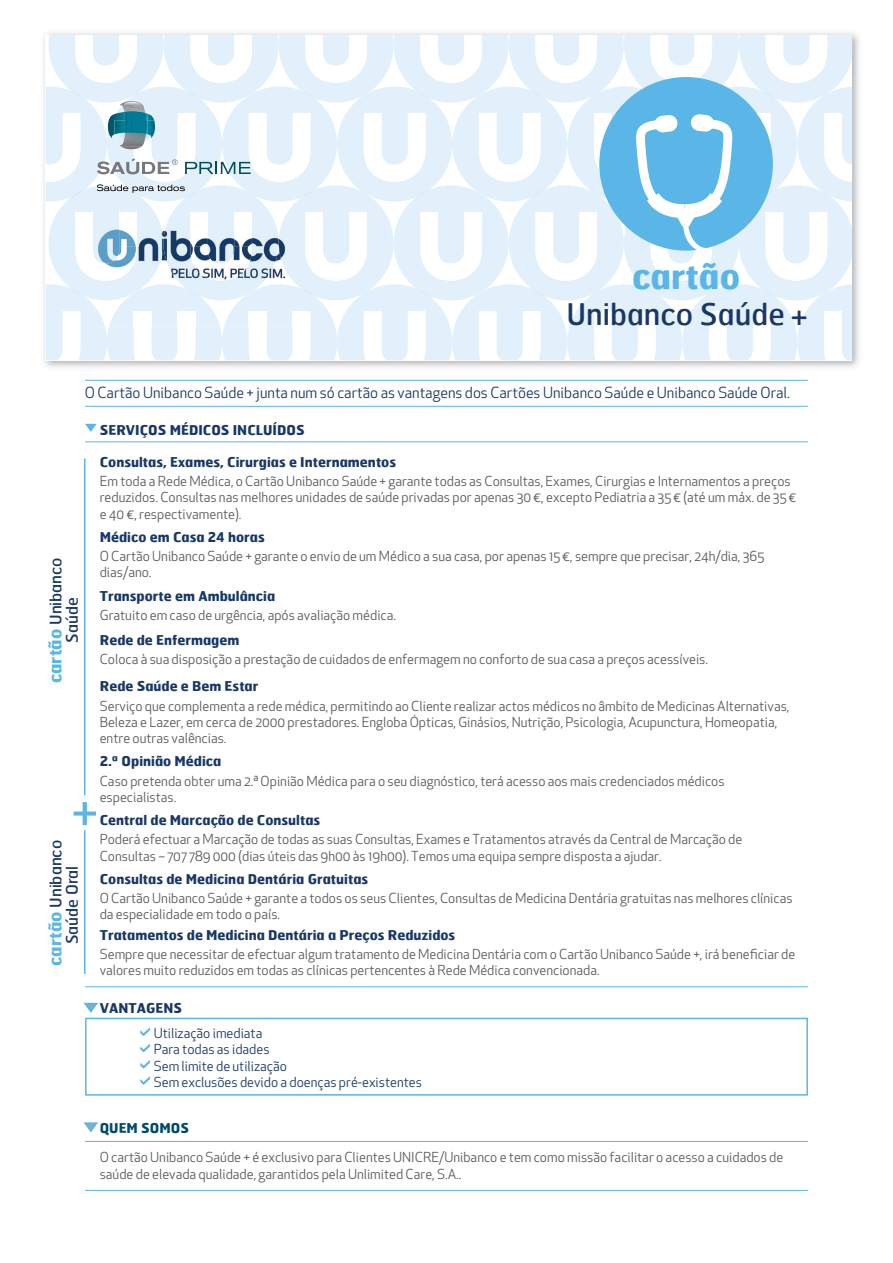
<style>
.page{position:relative;width:893px;height:1263px;background:#fff}
.page>*{position:absolute;margin:0;border:0;box-sizing:border-box;transform-origin:0 0}
.t1{font:700 34.05px "Hermes";color:#59b6e7}
.t2{font:29.7px "Hermes";color:#193867}
.t3{font:15.9px/16.4px "Hermes";color:#193867;text-align:center}
.t4{font:15px "Apex New";color:#193867}
.t5{font:13.5px/16.2px "Apex New";color:#58595b}
.t6{font:700 13.5px "Hermes";color:#193867}
.t7{font:13.5px/16.2px "Apex New";color:#193867}
.t8{font:700 13.5px "Hermes";color:#004b6c}
.s1{font-weight:700;font-size:17.1px;color:#59b6e7}
</style>
<div class="page">
<img style="left:43px;top:32px;width:816px;height:44px">
<img style="left:814px;top:76px;width:45px;height:292px">
<hr style="left:85px;top:406px;width:723px;height:1px;background:#59b6e7">
<hr style="left:85px;top:442px;width:723px;height:1px;background:#59b6e7">
<hr style="left:85px;top:1141px;width:723px;height:1px;background:#59b6e7">
<hr style="left:85px;top:1190px;width:723px;height:1px;background:#59b6e7">
<hr style="left:85px;top:986px;width:723px;height:1px;background:#59b6e7">
<hr style="left:85px;top:380px;width:723px;height:1px;background:#59b6e7">
<svg style="left:85px;top:424px;width:12px;height:8px"></svg>
<svg style="left:83px;top:1002px;width:15px;height:11px"></svg>
<svg style="left:83px;top:1122px;width:15px;height:11px"></svg>
<svg style="left:85px;top:1018px;width:723px;height:77px"></svg>
<svg style="left:139px;top:1024px;width:12px;height:63px"></svg>
<svg style="left:46px;top:35px;width:806px;height:325px"></svg>
<hr style="left:84px;top:458px;width:1px;height:337px;background:#59b6e7">
<hr style="left:84px;top:830px;width:1px;height:144px;background:#59b6e7">
<svg style="left:74px;top:802px;width:22px;height:23px"></svg>
<h1 class="t1" style="left:632px;top:254px;width:110px">cartão</h1>
<h2 class="t2" style="left:566px;top:295px;width:242px">Unibanco Saúde +</h2>
<p class="t4" style="left:85px;top:383px;width:707px">O Cartão Unibanco Saúde + junta num só cartão as vantagens dos Cartões Unibanco Saúde e Unibanco Saúde Oral.</p>
<p class="t6" style="left:100px;top:421px;width:206px">SERVIÇOS MÉDICOS INCLUÍDOS</p>
<p class="t6" style="left:100px;top:453px;width:298px">Consultas, Exames, Cirurgias e Internamentos</p>
<p class="t5" style="left:100px;top:473px;width:698px">Em toda a Rede Médica, o Cartão Unibanco Saúde + garante todas as Consultas, Exames, Cirurgias e Internamentos a preços reduzidos. Consultas nas melhores unidades de saúde privadas por apenas 30 €, excepto Pediatria a 35 € (até um máx. de 35 € e 40 €, respectivamente).</p>
<p class="t6" style="left:100px;top:528px;width:167px">Médico em Casa 24 horas</p>
<p class="t5" style="left:100px;top:548px;width:666px">O Cartão Unibanco Saúde + garante o envio de um Médico a sua casa, por apenas 15 €, sempre que precisar, 24h/dia, 365 dias/ano.</p>
<p class="t6" style="left:100px;top:587px;width:177px">Transporte em Ambulância</p>
<p class="t5" style="left:100px;top:607px;width:298px">Gratuito em caso de urgência, após avaliação médica.</p>
<p class="t6" style="left:100px;top:631px;width:141px">Rede de Enfermagem</p>
<p class="t5" style="left:100px;top:651px;width:610px">Coloca à sua disposição a prestação de cuidados de enfermagem no conforto de sua casa a preços acessíveis.</p>
<p class="t6" style="left:100px;top:678px;width:160px">Rede Saúde e Bem Estar</p>
<p class="t5" style="left:100px;top:697px;width:691px">Serviço que complementa a rede médica, permitindo ao Cliente realizar actos médicos no âmbito de Medicinas Alternativas,<br>Beleza e Lazer, em cerca de 2000 prestadores. Engloba Ópticas, Ginásios, Nutrição, Psicologia, Acupunctura, Homeopatia, entre outras valências.</p>
<p class="t6" style="left:100px;top:753px;width:123px">2.ª Opinião Médica</p>
<p class="t5" style="left:100px;top:772px;width:626px">Caso pretenda obter uma 2.ª Opinião Médica para o seu diagnóstico, terá acesso aos mais credenciados médicos especialistas.</p>
<p class="t6" style="left:100px;top:811px;width:222px">Central de Marcação de Consultas</p>
<p class="t5" style="left:100px;top:831px;width:644px">Poderá efectuar a Marcação de todas as suas Consultas, Exames e Tratamentos através da Central de Marcação de<br>Consultas – 707 789 000 (dias úteis das 9h00 às 19h00). Temos uma equipa sempre disposta a ajudar.</p>
<p class="t6" style="left:100px;top:870px;width:270px">Consultas de Medicina Dentária Gratuitas</p>
<p class="t5" style="left:100px;top:890px;width:694px">O Cartão Unibanco Saúde + garante a todos os seus Clientes, Consultas de Medicina Dentária gratuitas nas melhores clínicas da especialidade em todo o país.</p>
<p class="t6" style="left:100px;top:926px;width:357px">Tratamentos de Medicina Dentária a Preços Reduzidos</p>
<p class="t5" style="left:100px;top:946px;width:697px">Sempre que necessitar de efectuar algum tratamento de Medicina Dentária com o Cartão Unibanco Saúde +, irá beneficiar de valores muito reduzidos em todas as clínicas pertencentes à Rede Médica convencionada.</p>
<p class="t6" style="left:100px;top:999px;width:84px">VANTAGENS</p>
<p class="t7" style="left:154px;top:1025px;width:270px">Utilização imediata<br>Para todas as idades<br>Sem limite de utilização<br>Sem exclusões devido a doenças pré-existentes</p>
<p class="t8" style="left:100px;top:1119px;width:91px">QUEM SOMOS</p>
<p class="t5" style="left:100px;top:1149px;width:685px">O cartão Unibanco Saúde + é exclusivo para Clientes UNICRE/Unibanco e tem como missão facilitar o acesso a cuidados de saúde de elevada qualidade, garantidos pela Unlimited Care, S.A..</p>
<p class="t3" style="left:47px;top:683px;width:127px;rotate:-90deg"><span class="s1">cartão</span> Unibanco<br>Saúde</p>
<p class="t3" style="left:47px;top:966px;width:127px;rotate:-90deg"><span class="s1">cartão</span> Unibanco<br>Saúde Oral</p>
</div>
